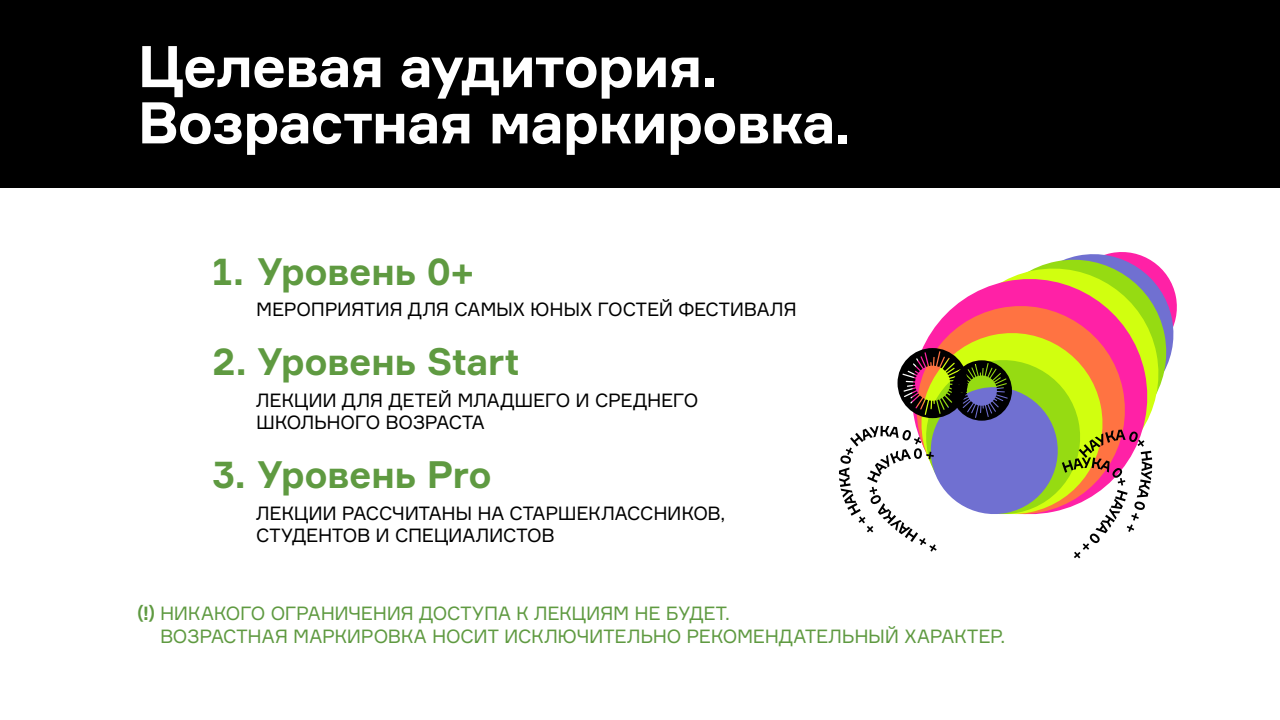
<style>
.page{position:relative;width:1280px;height:720px;background:#fff}
.page>*{position:absolute;margin:0;border:0;box-sizing:border-box;transform-origin:0 0}
.Заголовок_3{font:700 57.5px/56.2px "Formular";letter-spacing:-.025em;color:#fff}
._18_отбивки{font:700 37.5px "Formular";letter-spacing:-.015em;color:#5f9a41}
._18_отбивки-2{font:18.75px/22.5px "Formular";letter-spacing:-.015em;color:#000}
._18_отбивки-3{font:18.75px/22.5px "Formular";letter-spacing:-.015em;color:#5f9a41}
.s1{font-weight:700}
</style>
<div class="page">
<div style="left:0;top:0;width:1280px;height:188px;background:#000"></div>
<svg style="left:839px;top:252px;width:338px;height:306px"></svg>
<p class="Заголовок_3" style="left:138px;top:38px;width:715px">Целевая аудитория.<br>Возрастная маркировка.</p>
<p class="_18_отбивки" style="left:212px;top:248px;width:264px">1. Уровень 0+</p>
<p class="_18_отбивки-2" style="left:256px;top:298px;width:542px">МЕРОПРИЯТИЯ ДЛЯ САМЫХ ЮНЫХ ГОСТЕЙ ФЕСТИВАЛЯ</p>
<p class="_18_отбивки" style="left:212px;top:339px;width:309px">2. Уровень Start</p>
<p class="_18_отбивки-2" style="left:256px;top:388px;width:444px">ЛЕКЦИИ ДЛЯ ДЕТЕЙ МЛАДШЕГО И СРЕДНЕГО<br>ШКОЛЬНОГО ВОЗРАСТА</p>
<p class="_18_отбивки" style="left:212px;top:452px;width:281px">3. Уровень Pro</p>
<p class="_18_отбивки-2" style="left:256px;top:501px;width:470px">ЛЕКЦИИ РАССЧИТАНЫ НА СТАРШЕКЛАССНИКОВ,<br>СТУДЕНТОВ И СПЕЦИАЛИСТОВ</p>
<p class="_18_отбивки-3" style="left:160px;top:602px;width:847px;text-indent:-22px"><span class="s1">(!)</span> НИКАКОГО ОГРАНИЧЕНИЯ ДОСТУПА К ЛЕКЦИЯМ НЕ БУДЕТ.<br>ВОЗРАСТНАЯ МАРКИРОВКА НОСИТ ИСКЛЮЧИТЕЛЬНО РЕКОМЕНДАТЕЛЬНЫЙ ХАРАКТЕР.</p>
</div>
